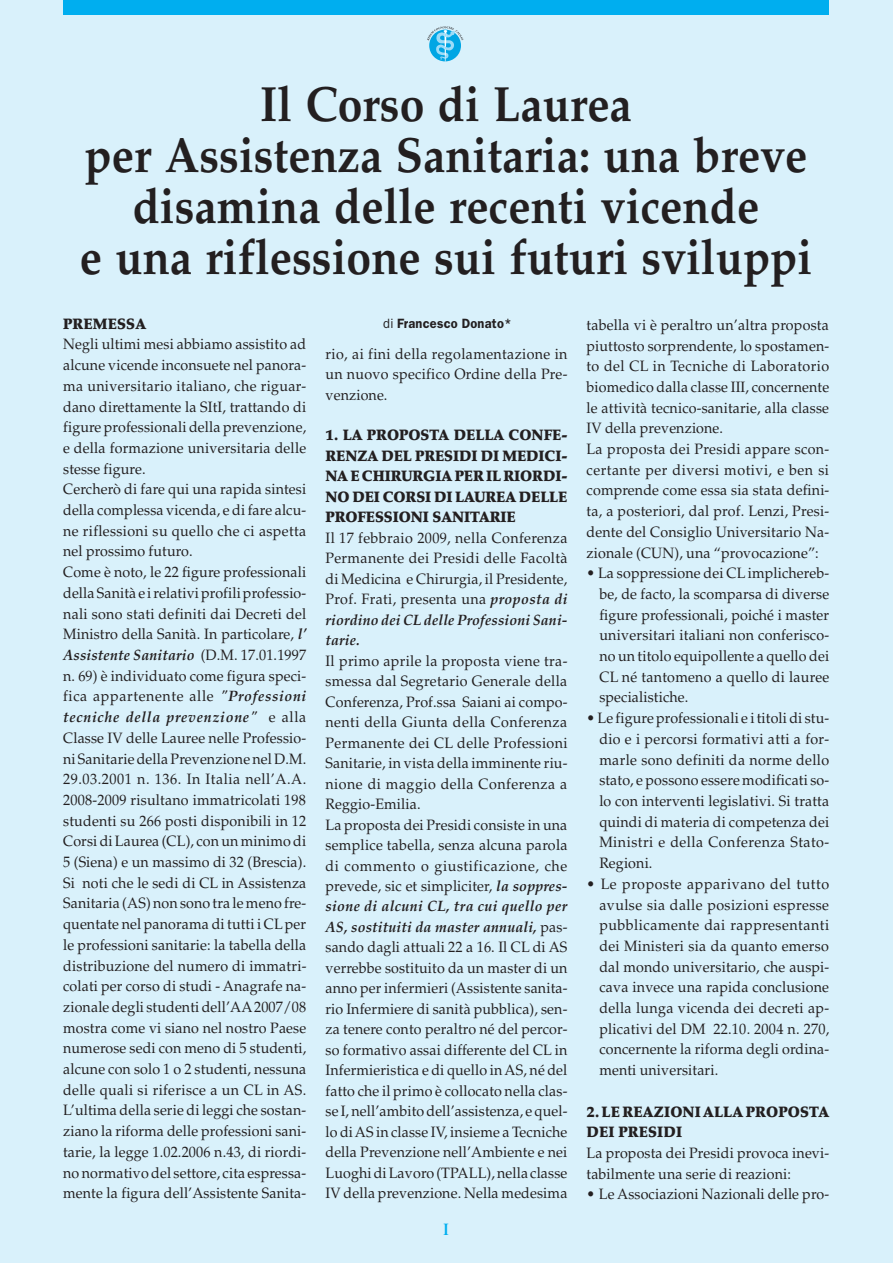
<style>
.page{position:relative;width:893px;height:1263px;background:#d9f1fb}
.page>*{position:absolute;margin:0;border:0;box-sizing:border-box;transform-origin:0 0}
.t1{font:700 49.5px/51px "Palatino LT Std";color:#231f20;text-align:center;scale:.9 1}
.t2{font:700 16.5px "Palatino";color:#00aeef;scale:.88 1}
.t3{font:15px/20.7px "Palatino LT Std";letter-spacing:.01em;color:#231f20;text-align:justify;scale:.95 1}
.t4{font:900 15px/20.5px "Palatino LT Std";letter-spacing:-.005em;color:#231f20;text-align:justify;scale:.95 1}
.t5{font:600 13.5px "ITC Franklin Gothic Std";letter-spacing:.02em;color:#231f20;scale:.95 1}
.s1{font-weight:400}
.s2{font-weight:700;font-style:italic}
</style>
<div class="page">
<svg style="left:427px;top:26px;width:36px;height:35px"></svg>
<div style="left:63px;top:0;width:766px;height:15px;background:#00aeef"></div>
<h1 class="t1" style="left:80px;top:80px;width:815px">Il Corso di Laurea<br>per Assistenza Sanitaria: una breve disamina delle recenti vicende<br>e una riflessione sui futuri sviluppi</h1>
<p class="t5" style="left:383px;top:315px;width:137px"><span class="s1">di</span> Francesco Donato*</p>
<p class="t4" style="left:63px;top:313px;width:89px">PREMESSA</p>
<p class="t3" style="left:63px;top:334px;width:258px;text-align:left">Negli ultimi mesi abbiamo assistito ad alcune vicende inconsuete nel panora&shy;ma universitario italiano, che riguar&shy;dano direttamente la SItI, trattando di figure professionali della prevenzione, e della formazione universitaria delle stesse figure.<br>Cercherò di fare qui una rapida sintesi della complessa vicenda, e di fare alcu&shy;ne riflessioni su quello che ci aspetta nel prossimo futuro.<br>Come è noto, le 22 figure professionali della Sanità e i relativi profili professio&shy;nali sono stati definiti dai Decreti del Ministro della Sanità. In particolare, <span class="s2">l’ Assistente Sanitario</span> (D.M. 17.01.1997 n. 69) è individuato come figura speci&shy;fica appartenente alle <span class="s2">"Professioni tecniche della prevenzione"</span> e alla Classe IV delle Lauree nelle Professio&shy;ni Sanitarie della Prevenzione nel D.M.<br>29.03.2001 n. 136. In Italia nell’A.A.<br>2008-2009 risultano immatricolati 198 studenti su 266 posti disponibili in 12<br>Corsi di Laurea (CL), con un minimo di 5 (Siena) e un massimo di 32 (Brescia).<br>Si noti che le sedi di CL in Assistenza Sanitaria (AS) non sono tra le meno fre&shy;quentate nel panorama di tutti i CL per le professioni sanitarie: la tabella della distribuzione del numero di immatri&shy;colati per corso di studi - Anagrafe na&shy;zionale degli studenti dell’AA 2007/08 mostra come vi siano nel nostro Paese numerose sedi con meno di 5 studenti, alcune con solo 1 o 2 studenti, nessuna delle quali si riferisce a un CL in AS.<br>L’ultima della serie di leggi che sostan&shy;ziano la riforma delle professioni sani&shy;tarie, la legge 1.02.2006 n.43, di riordi&shy;no normativo del settore, cita espressa&shy;mente la figura dell’Assistente Sanita-</p>
<p class="t3" style="left:325px;top:343px;width:256px">rio, ai fini della regolamentazione in un nuovo specifico Ordine della Pre&shy;venzione.</p>
<p class="t3" style="left:587px;top:315px;width:257px;text-align:left">tabella vi è peraltro un’altra proposta piuttosto sorprendente, lo spostamen&shy;to del CL in Tecniche di Laboratorio biomedico dalla classe III, concernente le attività tecnico-sanitarie, alla classe IV della prevenzione.<br>La proposta dei Presidi appare scon&shy;certante per diversi motivi, e ben si comprende come essa sia stata defini&shy;ta, a posteriori, dal prof. Lenzi, Presi&shy;dente del Consiglio Universitario Na&shy;zionale (CUN), una “provocazione”:</p>
<p class="t3" style="left:599px;top:563px;width:244px;text-indent:-13px">• La soppressione dei CL implichereb&shy;be, de facto, la scomparsa di diverse figure professionali, poiché i master universitari italiani non conferisco&shy;no un titolo equipollente a quello dei CL né tantomeno a quello di lauree specialistiche.</p>
<p class="t3" style="left:599px;top:708px;width:244px;text-indent:-13px">• Le figure professionali e i titoli di stu&shy;dio e i percorsi formativi atti a for&shy;marle sono definiti da norme dello stato, e possono essere modificati so&shy;lo con interventi legislativi. Si tratta quindi di materia di competenza dei Ministri e della Conferenza Stato-Regioni.</p>
<p class="t3" style="left:599px;top:874px;width:244px;text-indent:-13px">• Le proposte apparivano del tutto avulse sia dalle posizioni espresse pubblicamente dai rappresentanti dei Ministeri sia da quanto emerso dal mondo universitario, che auspi&shy;cava invece una rapida conclusione della lunga vicenda dei decreti ap&shy;plicativi del DM 22.10. 2004 n. 270, concernente la riforma degli ordina&shy;menti universitari.</p>
<p class="t4" style="left:587px;top:1101px;width:257px">2. LE REAZIONI ALLA PROPOSTA<br>DEI PRESIDI</p>
<p class="t3" style="left:587px;top:1143px;width:257px">La proposta dei Presidi provoca inevi&shy;tabilmente una serie di reazioni:</p>
<p class="t3" style="left:587px;top:1184px;width:257px">• Le Associazioni Nazionali delle pro-</p>
<p class="t4" style="left:325px;top:425px;width:256px">1. LA PROPOSTA DELLA CONFE-RENZA DEL PRESIDI DI MEDICI-NA E CHIRURGIA PER IL RIORDI-NO DEI CORSI DI LAUREA DELLE PROFESSIONI SANITARIE</p>
<p class="t3" style="left:325px;top:528px;width:256px">Il 17 febbraio 2009, nella Conferenza Permanente dei Presidi delle Facoltà di Medicina e Chirurgia, il Presidente, Prof. Frati, presenta una <span class="s2">proposta di riordino dei CL delle Professioni Sani&shy;tarie.</span></p>
<p class="t3" style="left:325px;top:651px;width:256px;text-align:left">Il primo aprile la proposta viene tra&shy;smessa dal Segretario Generale della Conferenza, Prof.ssa Saiani ai compo&shy;nenti della Giunta della Conferenza Permanente dei CL delle Professioni Sanitarie, in vista della imminente riu&shy;nione di maggio della Conferenza a Reggio-Emilia.<br>La proposta dei Presidi consiste in una semplice tabella, senza alcuna parola di commento o giustificazione, che prevede, sic et simpliciter, <span class="s2">la soppres&shy;sione di alcuni CL, tra cui quello per AS, sostituiti da master annuali,</span> pas&shy;sando dagli attuali 22 a 16. Il CL di AS verrebbe sostituito da un master di un anno per infermieri (Assistente sanita&shy;rio Infermiere di sanità pubblica), sen&shy;za tenere conto peraltro né del percor&shy;so formativo assai differente del CL in Infermieristica e di quello in AS, né del fatto che il primo è collocato nella clas&shy;se I, nell’ambito dell’assistenza, e quel&shy;lo di AS in classe IV, insieme a Tecniche della Prevenzione nell’Ambiente e nei Luoghi di Lavoro (TPALL), nella classe IV della prevenzione. Nella medesima</p>
<p class="t2" style="left:443px;top:1215px;width:8px">I</p>
</div>
